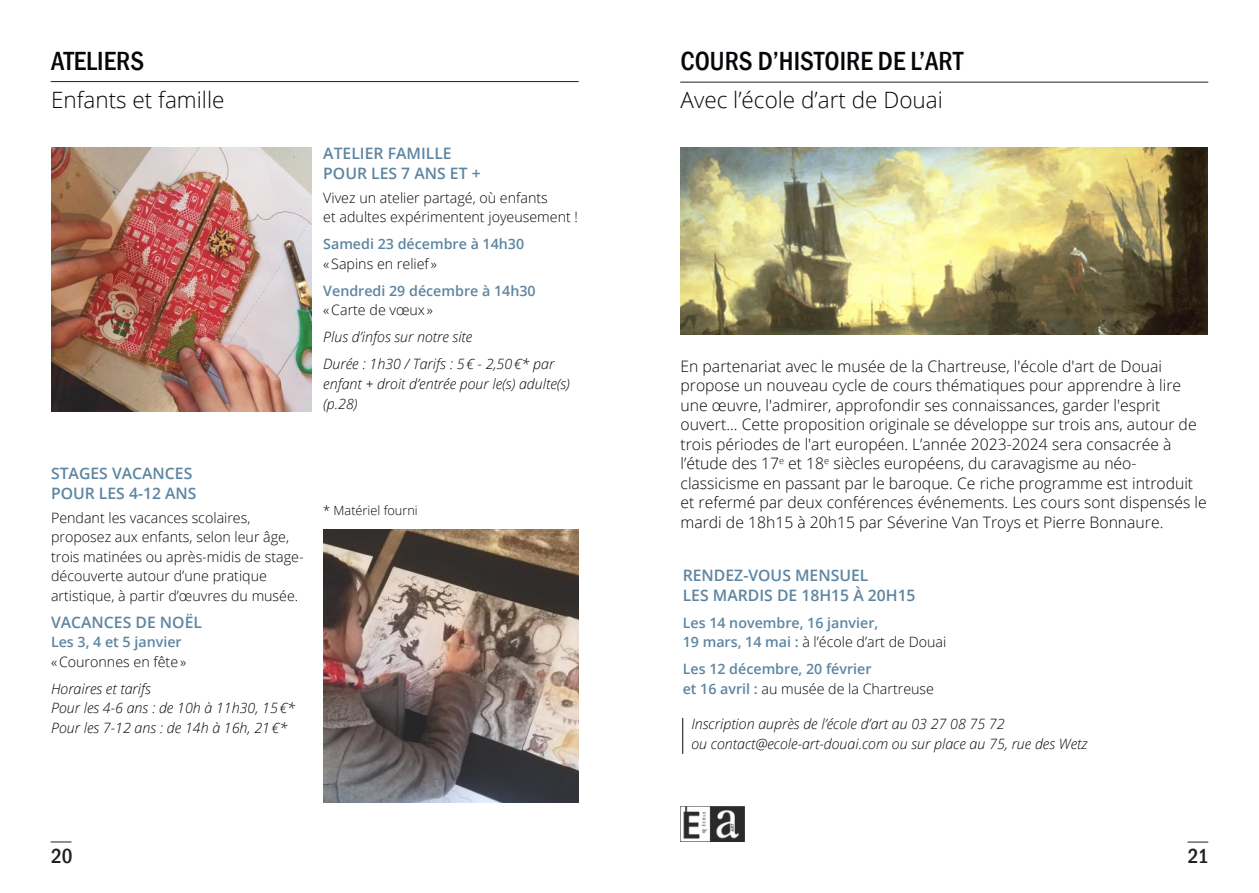
<style>
.page{position:relative;width:1259px;height:893px;background:#fff}
.page>*{position:absolute;margin:0;border:0;box-sizing:border-box;transform-origin:0 0}
.t1{font:500 condensed 27px "Franklin Gothic";color:#06060a}
.t2{font:300 22.5px "Open Sans";color:#06060a}
.t3{font:500 condensed 21px "Franklin Gothic";color:#1d1f20}
.t4{font:300 15.75px/19.5px "Open Sans";color:#06060a}
.t5{font:600 15.75px/19.5px "Open Sans";color:#5d85a1}
.t6{font:italic 300 14.25px/19.5px "Open Sans";color:#06060a}
.t7{font:300 14.25px/19.5px "Open Sans";color:#06060a}
.t8{font:600 14.25px/19.5px "Open Sans";color:#5d85a1}
.t9{font:300 12.75px "Open Sans";color:#06060a}
.s1{font-weight:300;color:#06060a}
</style>
<div class="page">
<hr style="left:51px;top:81px;width:527px;height:1px;background:#1d1f20">
<svg style="left:51px;top:842px;width:20px;height:1px"></svg>
<img style="left:51px;top:147px;width:260px;height:265px">
<img style="left:323px;top:530px;width:255px;height:273px">
<svg style="left:1187px;top:842px;width:21px;height:1px"></svg>
<hr style="left:680px;top:82px;width:528px;height:1px;background:#1d1f20">
<img style="left:680px;top:806px;width:65px;height:35px">
<hr style="left:682px;top:718px;width:1px;height:36px;background:#06060a">
<img style="left:680px;top:147px;width:528px;height:187px">
<h1 class="t1" style="left:51px;top:51px;width:95px">ATELIERS</h1>
<h2 class="t2" style="left:51px;top:91px;width:175px">Enfants et famille</h2>
<p class="t5" style="left:323px;top:146px;width:159px">ATELIER FAMILLE<br>POUR LES 7 ANS ET +</p>
<p class="t7" style="left:323px;top:189px;width:256px">Vivez un atelier partagé, où enfants<br>et adultes expérimentent joyeusement !</p>
<p class="t8" style="left:323px;top:236px;width:202px">Samedi 23 décembre à 14h30</p>
<p class="t7" style="left:323px;top:255px;width:115px">« Sapins en relief »</p>
<p class="t8" style="left:323px;top:282px;width:214px">Vendredi 29 décembre à 14h30</p>
<p class="t7" style="left:323px;top:302px;width:111px">« Carte de vœux »</p>
<p class="t6" style="left:323px;top:325px;width:233px;line-height:27px">Plus d’infos sur notre site<br>Durée : 1h30 / Tarifs : 5€ - 2,50€* par</p>
<p class="t6" style="left:323px;top:375px;width:248px">enfant + droit d’entrée pour le(s) adulte(s) (p.28)</p>
<p class="t5" style="left:51px;top:465px;width:147px">STAGES VACANCES<br>POUR LES 4-12 ANS</p>
<p class="t7" style="left:51px;top:509px;width:254px">Pendant les vacances scolaires, proposez aux enfants, selon leur âge, trois matinées ou après-midis de stage&shy;découverte autour d’une pratique artistique, à partir d’œuvres du musée.</p>
<p class="t5" style="left:51px;top:614px;width:152px">VACANCES DE NOËL</p>
<p class="t8" style="left:51px;top:634px;width:132px">Les 3, 4 et 5 janvier</p>
<p class="t7" style="left:51px;top:653px;width:137px">« Couronnes en fête »</p>
<p class="t6" style="left:51px;top:680px;width:246px">Horaires et tarifs<br>Pour les 4-6 ans : de 10h à 11h30, 15€*<br>Pour les 7-12 ans : de 14h à 16h, 21€*</p>
<p class="t9" style="left:323px;top:505px;width:96px">* Matériel fourni</p>
<h3 class="t3" style="left:51px;top:848px;width:23px">20</h3>
<h1 class="t1" style="left:680px;top:51px;width:284px">COURS D’HISTOIRE DE L’ART</h1>
<h2 class="t2" style="left:680px;top:91px;width:264px">Avec l’école d’art de Douai</h2>
<p class="t4" style="left:680px;top:358px;width:527px">En partenariat avec le musée de la Chartreuse, l'école d'art de Douai propose un nouveau cycle de cours thématiques pour apprendre à lire une œuvre, l'admirer, approfondir ses connaissances, garder l'esprit ouvert... Cette proposition originale se développe sur trois ans, autour de trois périodes de l'art européen. L’année 2023-2024 sera consacrée à l’étude des 17<sup>e</sup> et 18<sup>e</sup> siècles européens, du caravagisme au néo&shy;classicisme en passant par le baroque. Ce riche programme est introduit et refermé par deux conférences événements. Les cours sont dispensés le mardi de 18h15 à 20h15 par Séverine Van Troys et Pierre Bonnaure.</p>
<p class="t5" style="left:683px;top:567px;width:234px">RENDEZ-VOUS MENSUEL<br>LES MARDIS DE 18H15 À 20H15</p>
<p class="t8" style="left:683px;top:614px;width:265px">Les 14 novembre, 16 janvier,<br>19 mars, 14 mai : <span class="s1">à l’école d’art de Douai</span></p>
<p class="t8" style="left:683px;top:661px;width:253px">Les 12 décembre, 20 février<br>et 16 avril : <span class="s1">au musée de la Chartreuse</span></p>
<p class="t6" style="left:691px;top:716px;width:398px">Inscription auprès de l’école d’art au 03 27 08 75 72<br>ou contact@ecole-art-douai.com ou sur place au 75, rue des Wetz</p>
<h3 class="t3" style="left:1188px;top:848px;width:22px">21</h3>
</div>
